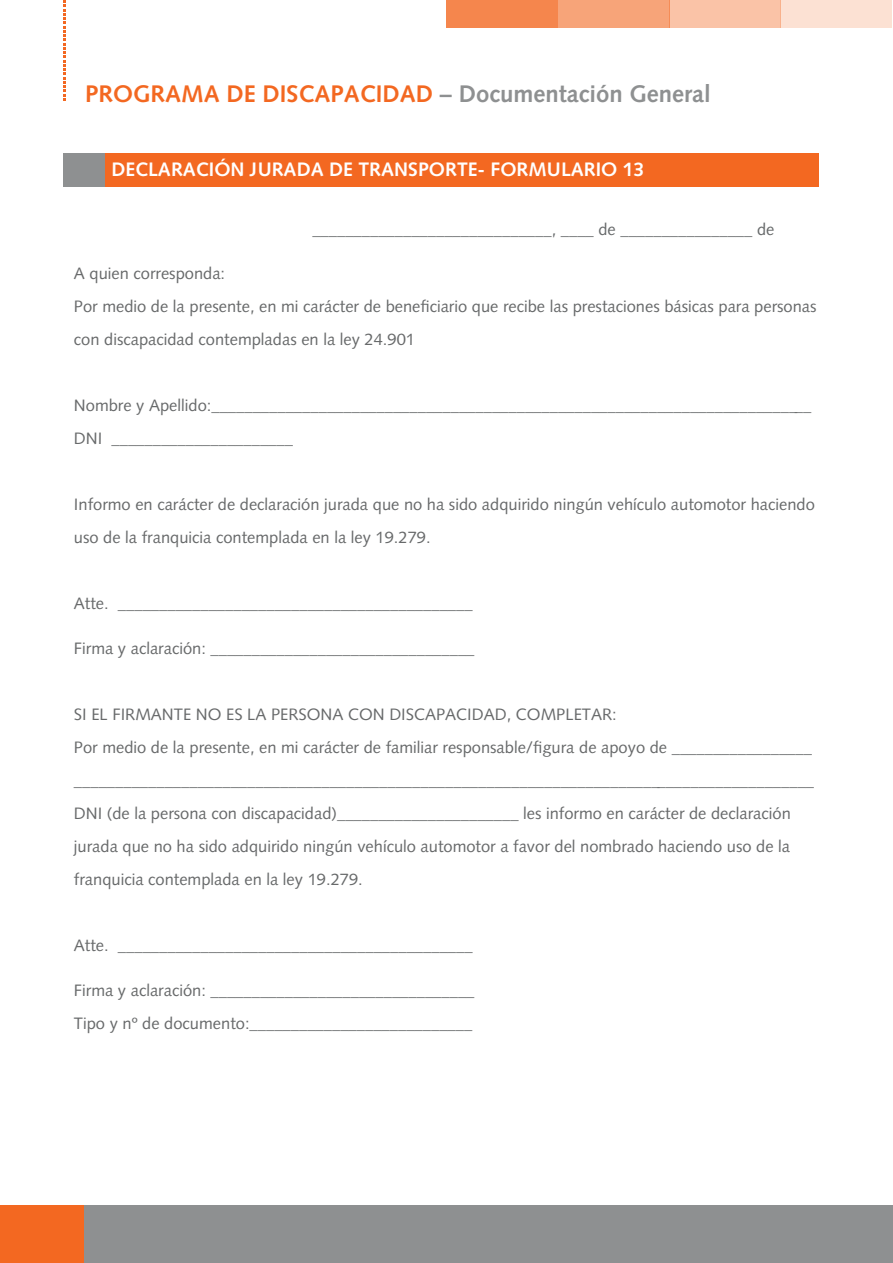
<style>
.page{position:relative;width:893px;height:1263px;background:#fff}
.page>*{position:absolute;margin:0;border:0;box-sizing:border-box;transform-origin:0 0}
.t1{font:700 24px "Syntax LT Std";color:#f36821}
.t2{font:700 19.5px "Syntax LT Std";color:#fff}
.t3{font:16.5px/33px "Syntax LT Std";color:#67696a}
.s1{color:#8e9091}
.s2{color:#66696a}
</style>
<div class="page">
<div style="left:0;top:1205px;width:423px;height:57px;background:#f36821"></div>
<div style="left:84px;top:1205px;width:809px;height:57px;background:#8e9091"></div>
<svg style="left:63px;top:1px;width:2px;height:99px"></svg>
<div style="left:446px;top:0;width:112px;height:28px;background:#f5864d"></div>
<div style="left:558px;top:0;width:111px;height:28px;background:#f7a479"></div>
<div style="left:670px;top:0;width:111px;height:28px;background:#fac3a7"></div>
<div style="left:780px;top:0;width:112px;height:28px;background:#fce1d3"></div>
<div style="left:63px;top:154px;width:43px;height:33px;background:#8e9091"></div>
<div style="left:106px;top:154px;width:713px;height:33px;background:#f36821"></div>
<h1 class="t1" style="left:85px;top:80px;width:627px">PROGRAMA DE DISCAPACIDAD <span class="s1">– Documentación General</span></h1>
<p class="t2" style="left:111px;top:158px;width:534px">DECLARACIÓN JURADA DE TRANSPORTE- FORMULARIO 13</p>
<p class="t3" style="left:312px;top:213px;width:464px">_____________________________<span class="s2">,</span> ____ <span class="s2">de</span> ________________ <span class="s2">de</span></p>
<p class="t3" style="left:74px;top:257px;width:744px">A quien corresponda:<br>Por medio de la presente, en mi carácter de beneficiario que recibe las prestaciones básicas para personas con discapacidad contempladas en la ley 24.901</p>
<p class="t3" style="left:74px;top:389px;width:739px">Nombre y Apellido:_________________________________________________________________________<br>DNI ______________________</p>
<p class="t3" style="left:74px;top:488px;width:742px">Informo en carácter de declaración jurada que no ha sido adquirido ningún vehículo automotor haciendo uso de la franquicia contemplada en la ley 19.279.</p>
<p class="t3" style="left:74px;top:587px;width:400px">Atte. ___________________________________________</p>
<p class="t3" style="left:74px;top:631px;width:402px">Firma y aclaración: ________________________________</p>
<p class="t3" style="left:74px;top:697px;width:742px">SI EL FIRMANTE NO ES LA PERSONA CON DISCAPACIDAD, COMPLETAR:<br>Por medio de la presente, en mi carácter de familiar responsable/figura de apoyo de _________________ __________________________________________________________________________________________ DNI (de la persona con discapacidad)______________________ les informo en carácter de declaración jurada que no ha sido adquirido ningún vehículo automotor a favor del nombrado haciendo uso de la franquicia contemplada en la ley 19.279.</p>
<p class="t3" style="left:74px;top:928px;width:400px">Atte. ___________________________________________</p>
<p class="t3" style="left:74px;top:973px;width:402px">Firma y aclaración: ________________________________<br>Tipo y nº de documento:___________________________</p>
</div>
